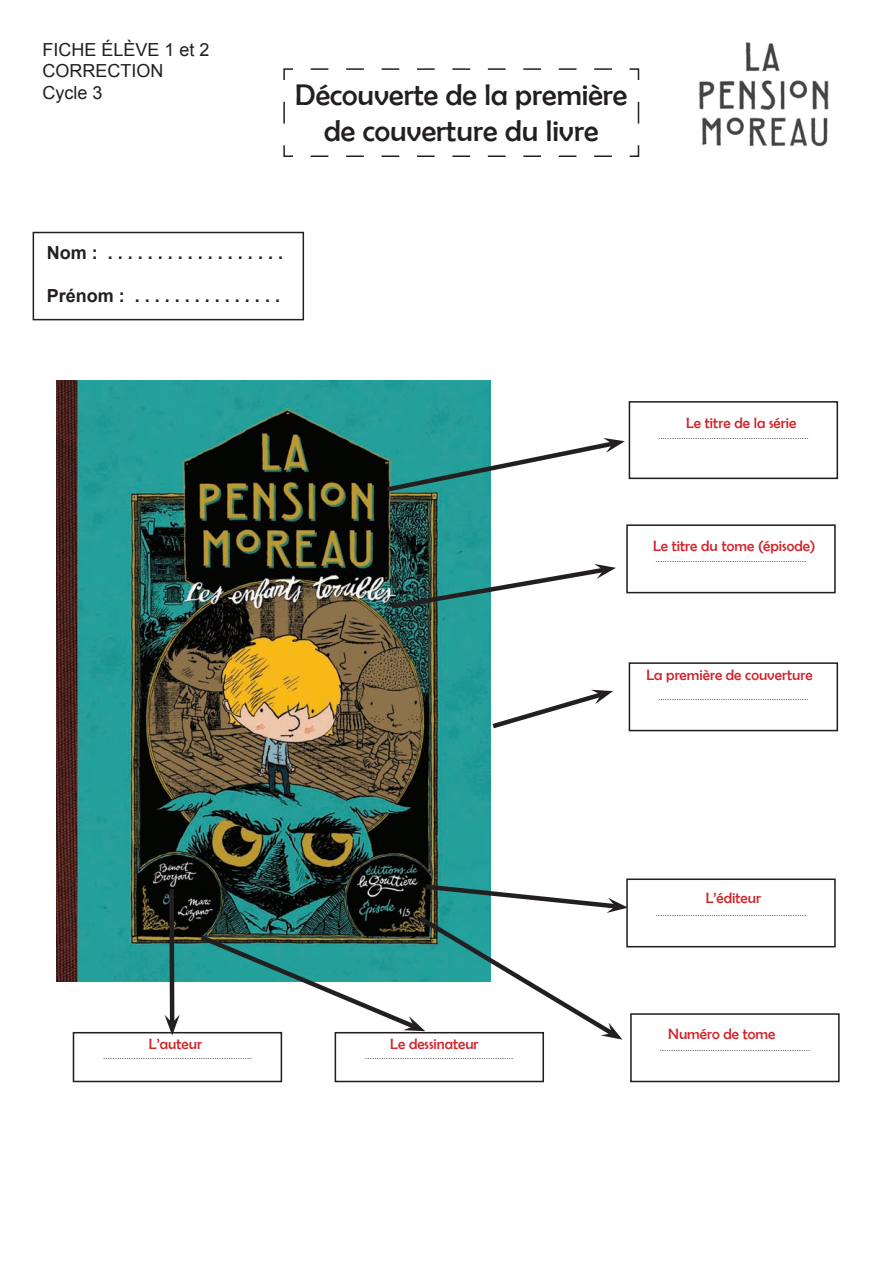
<style>
.page{position:relative;width:893px;height:1263px;background:#fff}
.page>*{position:absolute;margin:0;border:0;box-sizing:border-box;transform-origin:0 0}
.t1{font:30px/36px "Berlin Sans FB";color:#231f20;text-align:center}
.t2{font:700 18px "Arial";color:#231f20}
.t3{font:18px/21.6px "Arial";color:#231f20}
.t4{font:15px "Berlin Sans FB";color:#d1232a}
.t5{font:9px "Arial";color:#231f20;scale:.93 1}
</style>
<div class="page">
<img style="left:699px;top:42px;width:130px;height:105px">
<div style="left:33px;top:232px;width:271px;height:88px;border:2px solid #231f20"></div>
<svg style="left:283px;top:68px;width:357px;height:89px"></svg>
<img style="left:57px;top:381px;width:433px;height:600px">
<svg style="left:382px;top:438px;width:243px;height:57px"></svg>
<svg style="left:386px;top:564px;width:230px;height:48px"></svg>
<div style="left:629px;top:401px;width:209px;height:78px;border:2px solid #231f20"></div>
<div style="left:626px;top:524px;width:210px;height:69px;border:2px solid #231f20"></div>
<div style="left:626px;top:878px;width:210px;height:69px;border:2px solid #231f20"></div>
<div style="left:73px;top:1032px;width:209px;height:50px;border:2px solid #231f20"></div>
<div style="left:335px;top:1032px;width:209px;height:50px;border:2px solid #231f20"></div>
<svg style="left:165px;top:885px;width:15px;height:150px"></svg>
<svg style="left:488px;top:689px;width:125px;height:43px"></svg>
<div style="left:629px;top:662px;width:209px;height:69px;border:2px solid #231f20"></div>
<svg style="left:196px;top:882px;width:432px;height:158px"></svg>
<div style="left:630px;top:1013px;width:210px;height:69px;border:2px solid #231f20"></div>
<p class="t3" style="left:43px;top:39px;width:169px">FICHE ÉLÈVE 1 et 2</p>
<p class="t3" style="left:43px;top:60px;width:122px">CORRECTION<br>Cycle 3</p>
<p class="t1" style="left:295px;top:77px;width:334px">Découverte de la première de couverture du livre</p>
<p class="t2" style="left:47px;top:241px;width:238px">Nom : . . . . . . . . . . . . . . . . . .</p>
<p class="t2" style="left:47px;top:284px;width:235px">Prénom : . . . . . . . . . . . . . . .</p>
<p class="t4" style="left:686px;top:414px;width:112px">Le titre de la série</p>
<p class="t5" style="left:658px;top:430px;width:164px">.................................................................</p>
<p class="t4" style="left:653px;top:538px;width:164px">Le titre du tome (épisode)</p>
<p class="t5" style="left:656px;top:553px;width:164px">.................................................................</p>
<p class="t4" style="left:646px;top:667px;width:168px">La première de couverture</p>
<p class="t5" style="left:658px;top:691px;width:164px">.................................................................</p>
<p class="t4" style="left:149px;top:1035px;width:55px">L’auteur</p>
<p class="t5" style="left:103px;top:1050px;width:161px">................................................................</p>
<p class="t4" style="left:390px;top:1035px;width:90px">Le dessinateur</p>
<p class="t5" style="left:365px;top:1050px;width:161px">................................................................</p>
<p class="t4" style="left:706px;top:889px;width:57px">L’éditeur</p>
<p class="t5" style="left:656px;top:907px;width:164px">.................................................................</p>
<p class="t4" style="left:668px;top:1025px;width:109px">Numéro de tome</p>
<p class="t5" style="left:659px;top:1042px;width:164px">.................................................................</p>
</div>
